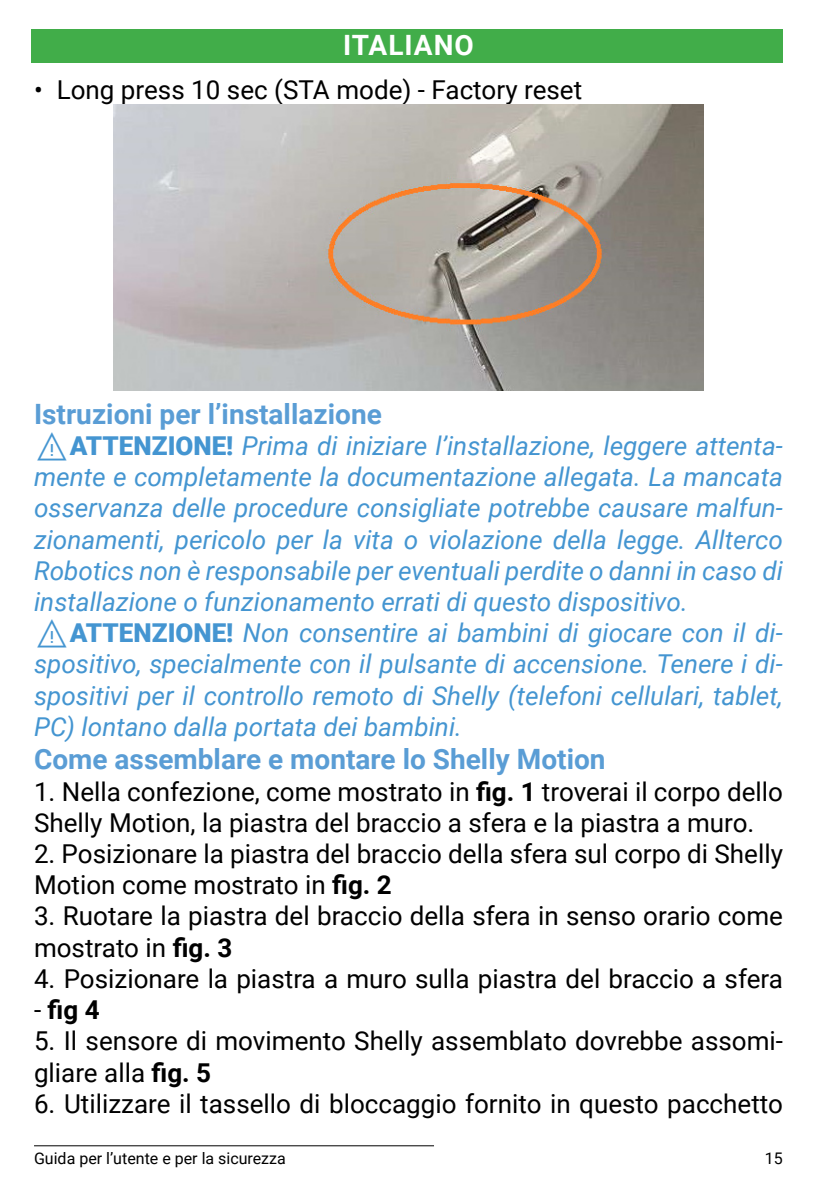
<style>
.page{position:relative;width:817px;height:1202px;background:#fff}
.page>*{position:absolute;margin:0;border:0;box-sizing:border-box;transform-origin:0 0}
.t1{font:700 28px "Roboto";color:#5a9dd5}
.t2{font:700 28px "Roboto";letter-spacing:.035em;color:#fff}
.t3{font:italic 26px/31.2px "Roboto";color:#4495d1}
.t4{font:26px/31.2px "Roboto";color:#000}
.t5{font:700 26px "Roboto";color:#000}
.t6{font:16px "Roboto";color:#000}
.s1{font-weight:900;font-style:normal}
.s2{font-weight:700}
.s3{font-weight:400}
</style>
<div class="page">
<hr style="left:34px;top:1145px;width:400px;height:1px;background:#000">
<div style="left:32px;top:29px;width:750px;height:34px;background:#41ad49"></div>
<img style="left:113px;top:104px;width:590px;height:286px">
<p class="t2" style="left:343px;top:25px;width:132px">ITALIANO</p>
<p class="t4" style="left:34px;top:73px;width:549px">• Long press 10 sec (STA mode) - Factory reset</p>
<p class="t1" style="left:34px;top:394px;width:349px">Istruzioni per l’installazione</p>
<p class="t3" style="left:34px;top:429px;width:750px">⚠<span class="s1">ATTENZIONE!</span> Prima di iniziare l’installazione, leggere attenta&shy;mente e completamente la documentazione allegata. La mancata osservanza delle procedure consigliate potrebbe causare malfun&shy;zionamenti, pericolo per la vita o violazione della legge. Allterco Robotics non è responsabile per eventuali perdite o danni in caso di installazione o funzionamento errati di questo dispositivo. ⚠<span class="s1">ATTENZIONE!</span> Non consentire ai bambini di giocare con il di&shy;spositivo, specialmente con il pulsante di accensione. Tenere i di&shy;spositivi per il controllo remoto di Shelly (telefoni cellulari, tablet, PC) lontano dalla portata dei bambini.</p>
<p class="t1" style="left:34px;top:740px;width:573px">Come assemblare e montare lo Shelly Motion</p>
<p class="t4" style="left:34px;top:775px;width:750px">1. Nella confezione, come mostrato in <span class="s2">fig. 1</span> troverai il corpo dello<br>Shelly Motion, la piastra del braccio a sfera e la piastra a muro.</p>
<p class="t4" style="left:34px;top:837px;width:750px">2. Posizionare la piastra del braccio della sfera sul corpo di Shelly<br>Motion come mostrato in <span class="s2">fig. 2</span></p>
<p class="t4" style="left:34px;top:900px;width:750px">3. Ruotare la piastra del braccio della sfera in senso orario come mostrato in <span class="s2">fig. 3</span></p>
<p class="t4" style="left:34px;top:962px;width:750px">4. Posizionare la piastra a muro sulla piastra del braccio a sfera</p>
<p class="t5" style="left:34px;top:992px;width:67px"><span class="s3">-</span> fig 4</p>
<p class="t4" style="left:34px;top:1024px;width:750px">5. Il sensore di movimento Shelly assemblato dovrebbe assomi&shy;gliare alla <span class="s2">fig. 5</span></p>
<p class="t4" style="left:34px;top:1087px;width:750px">6. Utilizzare il tassello di bloccaggio fornito in questo pacchetto</p>
<p class="t6" style="left:34px;top:1147px;width:253px">Guida per l’utente e per la sicurezza</p>
<p class="t6" style="left:764px;top:1147px;width:19px">15</p>
</div>
